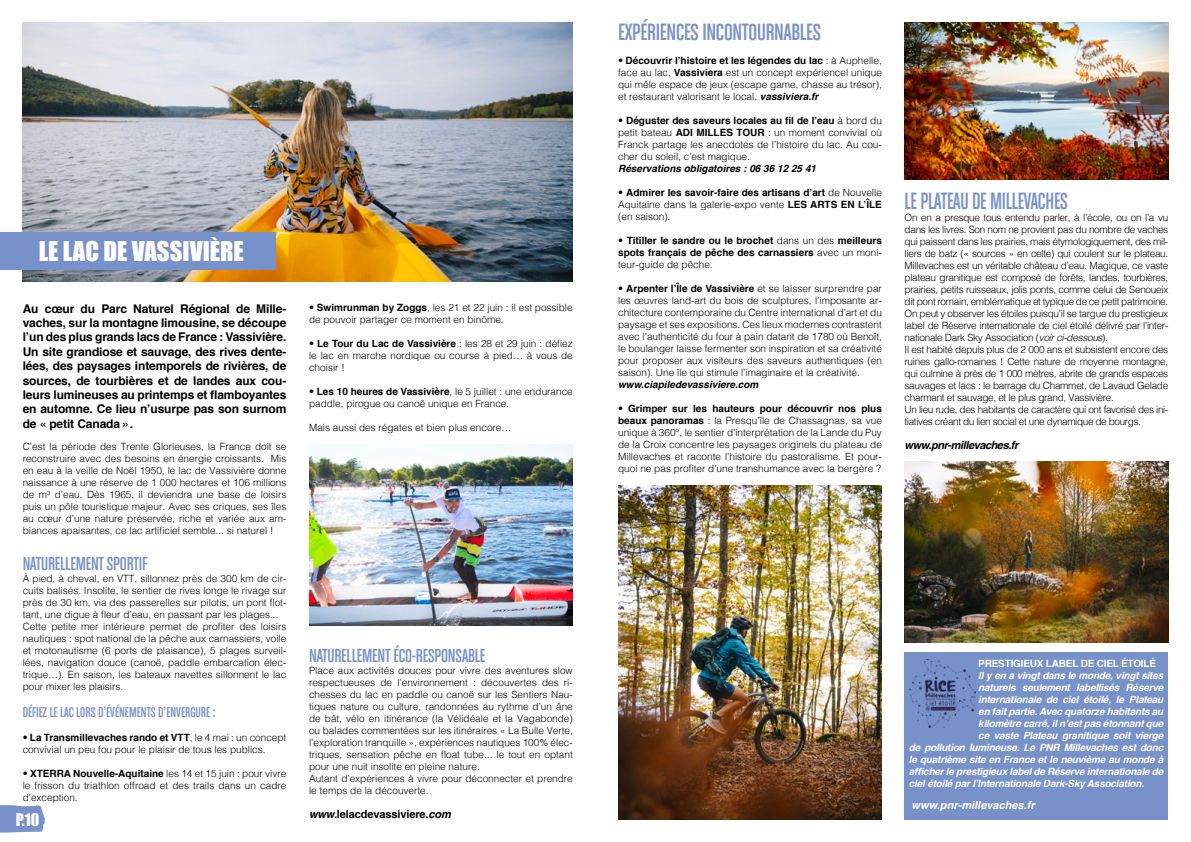
<style>
.page{position:relative;width:1191px;height:842px;background:#fff}
.page>*{position:absolute;margin:0;border:0;box-sizing:border-box;transform-origin:0 0}
.t1{font:25px "Chalet Comprime Cologne Eighty";letter-spacing:-.01em;color:#7891c9}
.t2{font:25px "Chalet Comprime Cologne Eighty";letter-spacing:-.01em;color:#7891c9;scale:.94 1}
.t3{font:25px "Impact";color:#fff}
.t4{font:20px "Chalet Comprime Cologne Eighty";letter-spacing:-.01em;color:#7891c9}
.t5{font:16px "Impact";color:#fff}
.t6{font:15px "Chalet Comprime Cologne Eighty";color:#7891c9}
.t7{font:700 12px/14.4px "Helvetica";letter-spacing:-.01em;color:#000;text-align:justify}
.t8{font:700 11px "Helvetica";letter-spacing:-.01em;color:#000}
.t9{font:italic 700 11px "Helvetica";letter-spacing:-.04em;color:#000}
.t10{font:italic 700 11px "Helvetica";color:#fff}
.t11{font:300 10px/12px "Helvetica";color:#000;text-align:justify}
.t12{font:300 10px/12px "Helvetica";letter-spacing:-.03em;color:#000}
.t13{font:italic 700 10px "Helvetica";letter-spacing:-.02em;color:#fff}
.t14{font:700 10px/12px "Helvetica";color:#000;text-align:justify}
.t15{font:italic 700 10px "Helvetica";color:#000}
.t16{font:700 10px "Helvetica";letter-spacing:-.02em;color:#fff}
.s1{font-weight:700}
.s2{font-style:italic}
.s3{font-weight:700;font-style:italic}
.s4{font-weight:300}
</style>
<div class="page">
<img style="left:23px;top:23px;width:550px;height:258px">
<div style="left:0;top:232px;width:275px;height:38px;background:#7791ca"></div>
<img style="left:904px;top:23px;width:264px;height:156px">
<svg style="left:0;top:805px;width:45px;height:28px"></svg>
<img style="left:309px;top:444px;width:264px;height:182px">
<img style="left:904px;top:461px;width:264px;height:182px">
<div style="left:904px;top:652px;width:264px;height:167px;background:#7891c9"></div>
<img style="left:910px;top:659px;width:65px;height:68px">
<img style="left:618px;top:486px;width:264px;height:333px">
<h1 class="t3" style="left:39px;top:232px;width:206px">LE LAC DE VASSIVIÈRE</h1>
<p class="t7" style="left:23px;top:301px;width:265px">Au cœur du Parc Naturel Régional de Mille&shy;vaches, sur la montagne limousine, se découpe l’un des plus grands lacs de France : Vassivière.<br>Un site grandiose et sauvage, des rives dente&shy;lées, des paysages intemporels de rivières, de sources, de tourbières et de landes aux cou&shy;leurs lumineuses au printemps et flamboyantes en automne. Ce lieu n’usurpe pas son surnom de « petit Canada ».</p>
<p class="t11" style="left:23px;top:440px;width:265px">C’est la période des Trente Glorieuses, la France doit se reconstruire avec des besoins en énergie croissants. Mis en eau à la veille de Noël 1950, le lac de Vassivière donne naissance à une réserve de 1 000 hectares et 106 millions de m<sup>3</sup> d’eau. Dès 1965, il deviendra une base de loisirs puis un pôle touristique majeur. Avec ses criques, ses îles au cœur d’une nature préservée, riche et variée aux am&shy;biances apaisantes, ce lac artificiel semble... si naturel !</p>
<h2 class="t4" style="left:23px;top:553px;width:126px">NATURELLEMENT SPORTIF</h2>
<p class="t11" style="left:23px;top:572px;width:265px;text-align:left">À pied, à cheval, en VTT, sillonnez près de 300 km de cir&shy;cuits balisés. Insolite, le sentier de rives longe le rivage sur près de 30 km, via des passerelles sur pilotis, un pont flot&shy;tant, une digue à fleur d’eau, en passant par les plages...<br>Cette petite mer intérieure permet de profiter des loisirs nautiques : spot national de la pêche aux carnassiers, voile et motonautisme (6 ports de plaisance), 5 plages surveil&shy;lées, navigation douce (canoë, paddle embarcation élec&shy;trique…). En saison, les bateaux navettes sillonnent le lac pour mixer les plaisirs.</p>
<h3 class="t6" style="left:23px;top:704px;width:194px">DÉFIEZ LE LAC LORS D’ÉVÉNEMENTS D’ENVERGURE :</h3>
<p class="t11" style="left:23px;top:731px;width:265px">• <span class="s1">La Transmillevaches rando et VTT</span>, le 4 mai : un concept convivial un peu fou pour le plaisir de tous les publics.</p>
<p class="t11" style="left:23px;top:767px;width:265px">• <span class="s1">XTERRA Nouvelle-Aquitaine</span> les 14 et 15 juin : pour vivre le frisson du triathlon offroad et des trails dans un cadre d’exception.</p>
<h3 class="t5" style="left:16px;top:807px;width:25px">P.10</h3>
<p class="t11" style="left:309px;top:301px;width:265px">• <span class="s1">Swimrunman by Zoggs</span>, les 21 et 22 juin : il est possible de pouvoir partager ce moment en binôme.</p>
<p class="t11" style="left:309px;top:337px;width:265px">• <span class="s1">Le Tour du Lac de Vassivière</span> : les 28 et 29 juin : défiez le lac en marche nordique ou course à pied… à vous de choisir !</p>
<p class="t11" style="left:309px;top:385px;width:265px">• <span class="s1">Les 10 heures de Vassivière</span>, le 5 juillet : une endurance paddle, pirogue ou canoë unique en France.</p>
<p class="t11" style="left:309px;top:421px;width:204px">Mais aussi des régates et bien plus encore…</p>
<h2 class="t4" style="left:309px;top:644px;width:178px">NATURELLEMENT ÉCO-RESPONSABLE</h2>
<p class="t11" style="left:309px;top:664px;width:265px;text-align:left">Place aux activités douces pour vivre des aventures slow respectueuses de l’environnement : découvertes des ri&shy;chesses du lac en paddle ou canoë sur les Sentiers Nau&shy;tiques nature ou culture, randonnées au rythme d’un âne de bât, vélo en itinérance (la Vélidéale et la Vagabonde) ou balades commentées sur les itinéraires « La Bulle Verte, l’exploration tranquille », expériences nautiques 100% élec&shy;triques, sensation pêche en float tube... le tout en optant pour une nuit insolite en pleine nature.<br>Autant d’expériences à vivre pour déconnecter et prendre le temps de la découverte.</p>
<p class="t8" style="left:309px;top:805px;width:143px"><span class="s2">www.</span>lelacdevassiviere<span class="s2">.com</span></p>
<h1 class="t1" style="left:618px;top:18px;width:204px">EXPÉRIENCES INCONTOURNABLES</h1>
<p class="t11" style="left:618px;top:54px;width:265px">• <span class="s1">Découvrir l’histoire et les légendes du lac</span> : à Auphelle, face au lac, <span class="s1">Vassiviera</span> est un concept expériencel unique qui mêle espace de jeux (escape game, chasse au trésor), et restaurant valorisant le local. <span class="s3">vassiviera.fr</span></p>
<p class="t11" style="left:618px;top:114px;width:265px">• <span class="s1">Déguster des saveurs locales au fil de l’eau</span> à bord du petit bateau <span class="s1">ADI MILLES TOUR</span> : un moment convivial où Franck partage les anecdotes de l’histoire du lac. Au cou&shy;cher du soleil, c’est magique.</p>
<p class="t15" style="left:618px;top:160px;width:199px">Réservations obligatoires : 06 36 12 25 41</p>
<p class="t11" style="left:618px;top:186px;width:265px">• <span class="s1">Admirer les savoir-faire des artisans d’art</span> de Nouvelle Aquitaine dans la galerie-expo vente <span class="s1">LES ARTS EN L’ÎLE </span>(en saison).</p>
<p class="t14" style="left:618px;top:235px;width:265px"><span class="s4">•</span> Titiller le sandre ou le brochet <span class="s4">dans un des</span> meilleurs spots français de pêche des carnassiers <span class="s4">avec un moni&shy;teur-guide de pêche.</span></p>
<p class="t11" style="left:618px;top:282px;width:265px">• <span class="s1">Arpenter l’Île de Vassivière</span> et se laisser surprendre par les œuvres land-art du bois de sculptures, l’imposante ar&shy;chitecture contemporaine du Centre international d’art et du paysage et ses expositions. Ces lieux modernes contrastent avec l’authenticité du four à pain datant de 1780 où Benoît, le boulanger laisse fermenter son inspiration et sa créativité pour proposer aux visiteurs des saveurs authentiques (en saison). Une île qui stimule l’imaginaire et la créativité.</p>
<p class="t15" style="left:618px;top:376px;width:142px">www.ciapiledevassiviere.com</p>
<p class="t11" style="left:618px;top:402px;width:265px">• <span class="s1">Grimper sur les hauteurs pour découvrir nos plus beaux panoramas</span> : la Presqu’île de Chassagnas, sa vue unique à 360°, le sentier d’interprétation de la Lande du Puy de la Croix concentre les paysages originels du plateau de Millevaches et raconte l’histoire du pastoralisme. Et pour&shy;quoi ne pas profiter d’une transhumance avec la bergère ?</p>
<h1 class="t2" style="left:904px;top:187px;width:175px">LE PLATEAU DE MILLEVACHES</h1>
<p class="t12" style="left:904px;top:210px;width:265px">On en a presque tous entendu parler, à l’école, ou on l’a vu dans les livres. Son nom ne provient pas du nombre de vaches qui paissent dans les prairies, mais étymologiquement, des mil&shy;liers de batz (« sources » en celte) qui coulent sur le plateau.<br>Millevaches est un véritable château d’eau. Magique, ce vaste plateau granitique est composé de forêts, landes, tourbières, prairies, petits ruisseaux, jolis ponts, comme celui de Senoueix dit pont romain, emblématique et typique de ce petit patrimoine.<br>On peut y observer les étoiles puisqu’il se targue du prestigieux label de Réserve internationale de ciel étoilé délivré par l’inter&shy;nationale Dark Sky Association (<span class="s2">voir ci-dessous</span>).<br>Il est habité depuis plus de 2 000 ans et subsistent encore des ruines gallo-romaines ! Cette nature de moyenne montagne, qui culmine à près de 1 000 mètres, abrite de grands espaces sauvages et lacs : le barrage du Chammet, de Lavaud Gelade charmant et sauvage, et le plus grand, Vassivière.<br>Un lieu rude, des habitants de caractère qui ont favorisé des ini&shy;tiatives créant du lien social et une dynamique de bourgs.</p>
<p class="t9" style="left:904px;top:436px;width:115px">www.pnr-millevaches.fr</p>
<p class="t16" style="left:978px;top:655px;width:179px">PRESTIGIEUX LABEL DE CIEL ÉTOILÉ</p>
<p class="t13" style="left:978px;top:667px;width:186px">Il y en a vingt dans le monde, vingt sites</p>
<p class="t13" style="left:978px;top:679px;width:186px">naturels seulement labellisés Réserve</p>
<p class="t13" style="left:978px;top:691px;width:186px">internationale de ciel étoilé, le Plateau</p>
<p class="t13" style="left:978px;top:703px;width:186px">en fait partie. Avec quatorze habitants au</p>
<p class="t13" style="left:978px;top:715px;width:186px">kilomètre carré, il n’est pas étonnant que</p>
<p class="t13" style="left:978px;top:727px;width:186px">ce vaste Plateau granitique soit vierge</p>
<p class="t13" style="left:909px;top:739px;width:256px">de pollution lumineuse. Le PNR Millevaches est donc</p>
<p class="t13" style="left:909px;top:751px;width:256px">le quatrième site en France et le neuvième au monde à</p>
<p class="t13" style="left:909px;top:763px;width:256px">afficher le prestigieux label de Réserve internationale de</p>
<p class="t13" style="left:909px;top:775px;width:237px">ciel étoilé par l’Internationale Dark-Sky Association.</p>
<p class="t10" style="left:911px;top:796px;width:125px">www.pnr-millevaches.fr</p>
</div>
